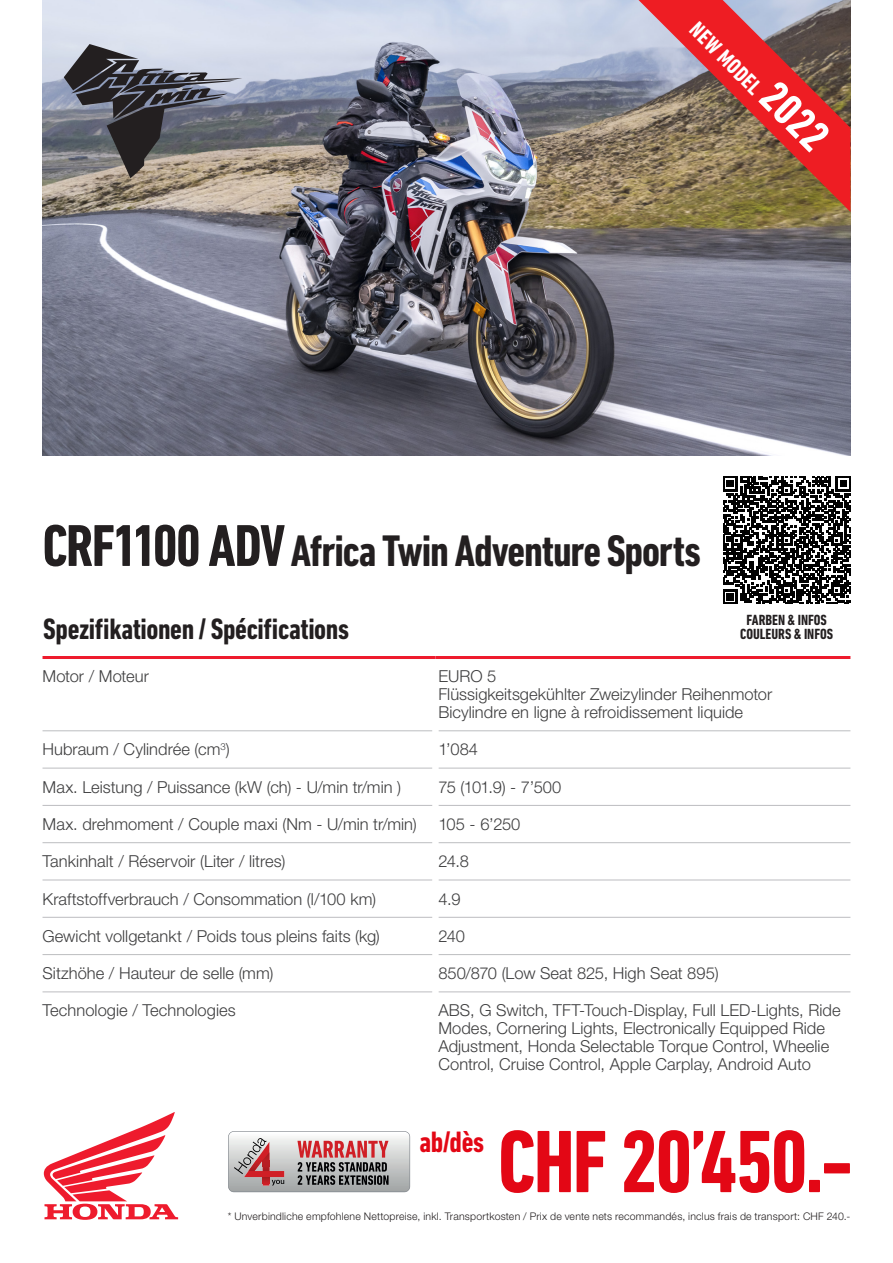
<style>
.page{position:relative;width:893px;height:1263px;background:#fff}
.page>*{position:absolute;margin:0;border:0;box-sizing:border-box;transform-origin:0 0}
.Moved_by_Dreams_Head{font:700 condensed 90px "DIN Next LT Pro";letter-spacing:-.03em;color:#e30715}
.Moved_by_Dreams_Head-2{font:700 condensed 45px "DIN Next LT Pro";letter-spacing:-.025em;color:#231f20}
.t1{font:700 condensed 30px "DIN Next LT Pro";letter-spacing:-.015em;color:#231f20}
.Moved_by_Dreams_Head-3{font:700 condensed 30px "DIN Next LT Pro";color:#e30715}
.Moved_by_Dreams_Head-4{font:700 condensed 22.5px "DIN Next LT Pro";color:#fff}
.t2{font:300 16.5px/18px "Helvetica Neue LT Std";color:#3e3e3f}
.t3{font:700 condensed 15px/14.7px "DIN Next LT Pro";color:#231f20;text-align:center}
.t4{font:300 10.5px "Helvetica Neue LT Std";letter-spacing:.02em;color:#231f20}
.s1{font-size:45px}
.s2{font-size:60px}
</style>
<div class="page">
<hr style="left:438px;top:730px;width:412px;height:1px;background:#bcbdc0">
<hr style="left:438px;top:768px;width:412px;height:1px;background:#bcbdc0">
<hr style="left:438px;top:805px;width:412px;height:1px;background:#bcbdc0">
<hr style="left:438px;top:842px;width:412px;height:1px;background:#bcbdc0">
<hr style="left:438px;top:880px;width:412px;height:1px;background:#bcbdc0">
<hr style="left:438px;top:917px;width:412px;height:1px;background:#bcbdc0">
<hr style="left:438px;top:954px;width:412px;height:1px;background:#bcbdc0">
<hr style="left:438px;top:991px;width:412px;height:1px;background:#bcbdc0">
<hr style="left:43px;top:730px;width:389px;height:1px;background:#bcbdc0">
<hr style="left:43px;top:768px;width:389px;height:1px;background:#bcbdc0">
<hr style="left:43px;top:805px;width:389px;height:1px;background:#bcbdc0">
<hr style="left:43px;top:842px;width:389px;height:1px;background:#bcbdc0">
<hr style="left:43px;top:880px;width:389px;height:1px;background:#bcbdc0">
<hr style="left:43px;top:917px;width:389px;height:1px;background:#bcbdc0">
<hr style="left:43px;top:954px;width:389px;height:1px;background:#bcbdc0">
<hr style="left:43px;top:991px;width:389px;height:1px;background:#bcbdc0">
<hr style="left:43px;top:656px;width:392px;height:3px;background:#ee1b2d">
<hr style="left:435px;top:656px;width:415px;height:3px;background:#ee1b2d">
<svg style="left:44px;top:1112px;width:134px;height:108px"></svg>
<svg style="left:723px;top:476px;width:127px;height:128px"></svg>
<img style="left:43px;top:0;width:807px;height:455px">
<svg style="left:64px;top:44px;width:178px;height:134px;background:#75757b"></svg>
<svg style="left:638px;top:0;width:212px;height:212px;background:#a96055"></svg>
<svg style="left:228px;top:1131px;width:182px;height:61px;background:#b9a4a4"></svg>
<p class="Moved_by_Dreams_Head-4" style="left:703px;top:17px;width:175px;rotate:45deg">NEW MODEL <span class="s1">2022</span></p>
<p class="Moved_by_Dreams_Head-2" style="left:43px;top:525px;width:660px"><span class="s2">CRF1100 ADV</span> Africa Twin Adventure Sports</p>
<p class="t3" style="left:740px;top:612px;width:95px">FARBEN &amp; INFOS<br>COULEURS &amp; INFOS</p>
<h3 class="t1" style="left:43px;top:612px;width:307px">Spezifikationen / Spécifications</h3>
<p class="t2" style="left:43px;top:667px;width:108px">Motor / Moteur</p>
<p class="t2" style="left:438px;top:667px;width:59px">EURO 5</p>
<p class="t2" style="left:438px;top:685px;width:335px">Flüssigkeitsgekühlter Zweizylinder Reihenmotor</p>
<p class="t2" style="left:438px;top:703px;width:306px">Bicylindre en ligne à refroidissement liquide</p>
<p class="t2" style="left:43px;top:740px;width:189px">Hubraum / Cylindrée (cm<sup>3</sup>)</p>
<p class="t2" style="left:438px;top:740px;width:41px">1’084</p>
<p class="t2" style="left:43px;top:777px;width:360px">Max. Leistung / Puissance (kW (ch) - U/min tr/min )</p>
<p class="t2" style="left:438px;top:777px;width:125px">75 (101.9) - 7’500</p>
<p class="t2" style="left:43px;top:815px;width:376px">Max. drehmoment / Couple maxi (Nm - U/min tr/min)</p>
<p class="t2" style="left:438px;top:815px;width:83px">105 - 6’250</p>
<p class="t2" style="left:43px;top:852px;width:244px">Tankinhalt / Réservoir (Liter / litres)</p>
<p class="t2" style="left:438px;top:852px;width:32px">24.8</p>
<p class="t2" style="left:43px;top:889px;width:335px">Kraftstoffverbrauch / Consommation (l/100 km)</p>
<p class="t2" style="left:438px;top:889px;width:24px">4.9</p>
<p class="t2" style="left:43px;top:927px;width:339px">Gewicht vollgetankt / Poids tous pleins faits (kg)</p>
<p class="t2" style="left:438px;top:927px;width:28px">240</p>
<p class="t2" style="left:43px;top:964px;width:232px">Sitzhöhe / Hauteur de selle (mm)</p>
<p class="t2" style="left:438px;top:964px;width:282px">850/870 (Low Seat 825, High Seat 895)</p>
<p class="t2" style="left:43px;top:1001px;width:195px">Technologie / Technologies</p>
<p class="t2" style="left:438px;top:1001px;width:404px">ABS, G Switch, TFT-Touch-Display, Full LED-Lights, Ride Modes, Cornering Lights, Electronically Equipped Ride Adjustment, Honda Selectable Torque Control, Wheelie Control, Cruise Control, Apple Carplay, Android Auto</p>
<p class="Moved_by_Dreams_Head-3" style="left:419px;top:1124px;width:66px">ab/dès</p>
<p class="Moved_by_Dreams_Head" style="left:498px;top:1110px;width:357px">CHF 20’450.-</p>
<p class="t4" style="left:228px;top:1210px;width:624px">* Unverbindliche empfohlene Nettopreise, inkl. Transportkosten / Prix de vente nets recommandés, inclus frais de transport: CHF 240.-</p>
</div>
